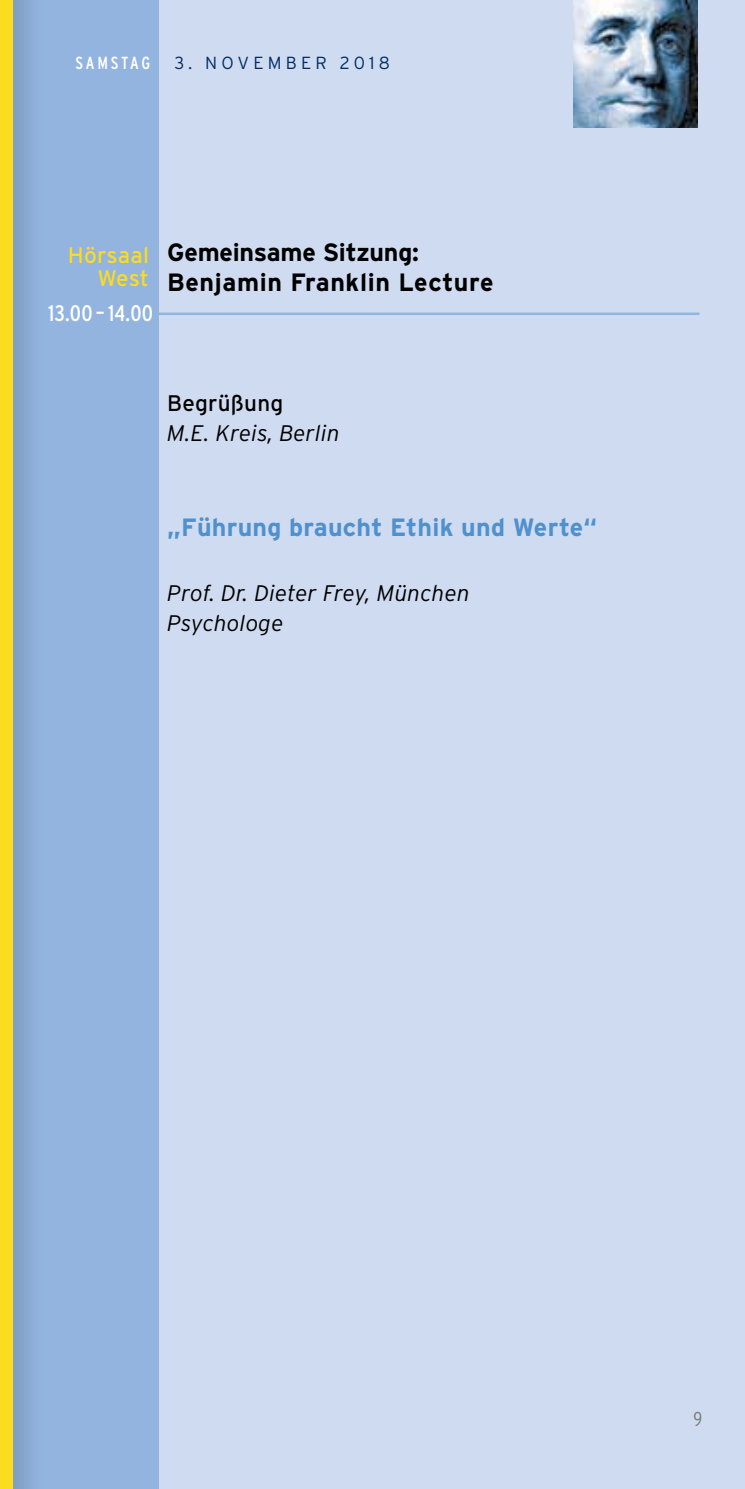
<style>
.page{position:relative;width:745px;height:1489px;background:#fff}
.page>*{position:absolute;margin:0;border:0;box-sizing:border-box;transform-origin:0 0}
.t1{font:700 25px/30px "Interstate";letter-spacing:.01em;color:#000}
.t2{font:700 25px "Interstate";letter-spacing:.01em;color:#5091cd}
.t3{font:italic 300 22.5px/30px "Interstate";letter-spacing:.01em;color:#000}
.t4{font:22.5px/22.5px "Interstate";letter-spacing:.005em;color:#fbdc1e;text-align:right}
.t5{font:condensed 22.5px "Interstate";letter-spacing:.01em;color:#fff}
.t6{font:22.5px "Interstate";letter-spacing:.01em;color:#000}
.t7{font:300 condensed 20px "Interstate";color:#797e79}
.t8{font:300 17.5px "Interstate";letter-spacing:.24em;color:#002d62}
.t9{font:condensed 17.5px "Interstate";letter-spacing:.145em;color:#fff}
</style>
<div class="page">
<div style="left:149px;top:0;width:595px;height:1488px;background:#cfdbf0"></div>
<div style="left:0;top:0;width:158px;height:1488px;background:#93b4df"></div>
<div style="left:0;top:0;width:43px;height:1488px;background:#000;opacity:.27"></div>
<div style="left:0;top:0;width:13px;height:1488px;background:#fbdc1e"></div>
<img style="left:573px;top:0;width:124px;height:127px">
<hr style="left:117px;top:312px;width:582px;height:3px;background:#93b4df">
<p class="t9" style="left:75px;top:53px;width:76px">SAMSTAG</p>
<p class="t8" style="left:174px;top:53px;width:217px">3. NOVEMBER 2018</p>
<p class="t4" style="left:68px;top:244px;width:83px">Hörsaal<br>West</p>
<p class="t1" style="left:167px;top:237px;width:327px">Gemeinsame Sitzung:<br>Benjamin Franklin Lecture</p>
<p class="t5" style="left:48px;top:301px;width:106px">13.00 – 14.00</p>
<p class="t6" style="left:167px;top:391px;width:117px">Begrüßung</p>
<p class="t3" style="left:167px;top:418px;width:174px">M.E. Kreis, Berlin</p>
<p class="t2" style="left:167px;top:513px;width:431px">„Führung braucht Ethik und Werte“</p>
<p class="t3" style="left:167px;top:578px;width:304px">Prof. Dr. Dieter Frey, München<br>Psychologe</p>
<p class="t7" style="left:693px;top:1406px;width:10px">9</p>
</div>
